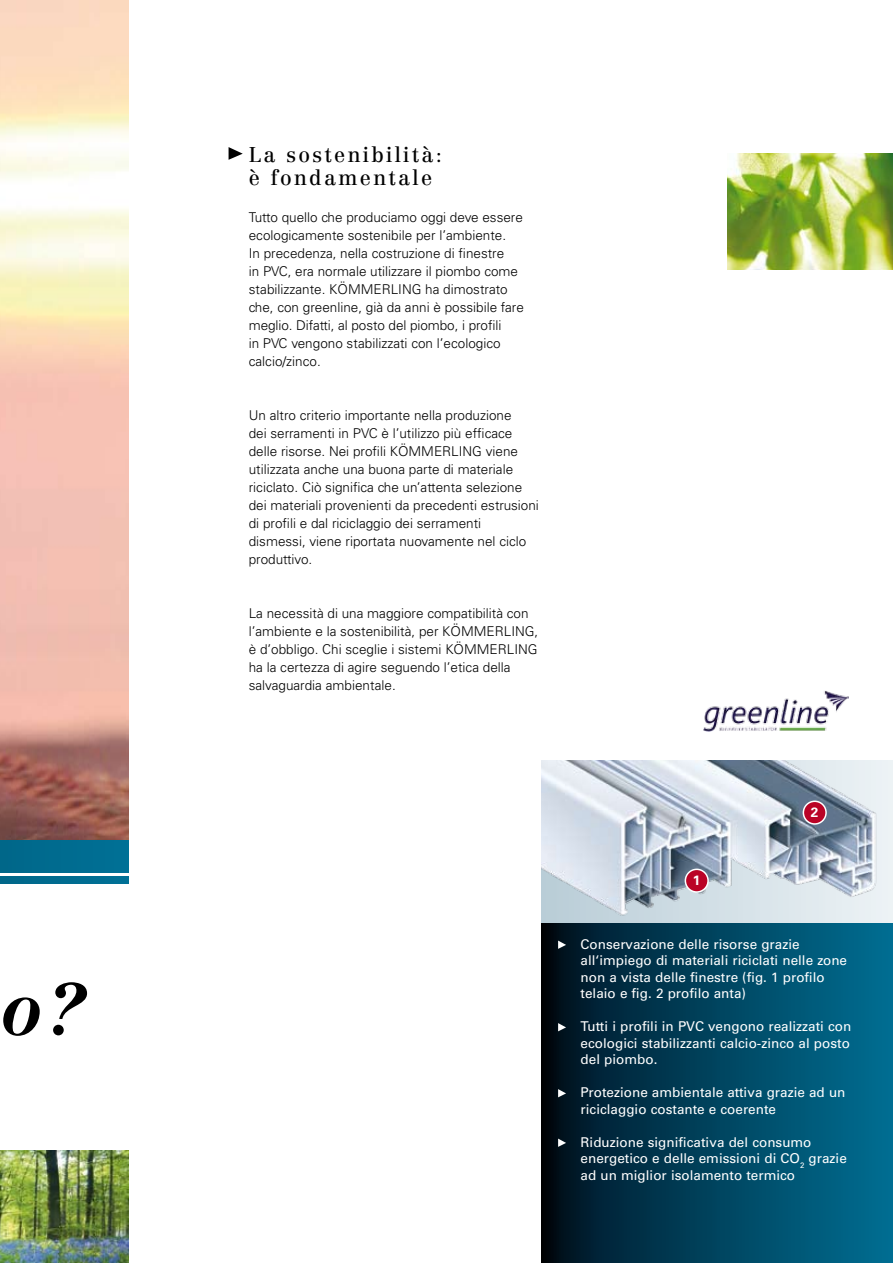
<style>
.page{position:relative;width:893px;height:1263px;background:#fff}
.page>*{position:absolute;margin:0;border:0;box-sizing:border-box;transform-origin:0 0}
.t1{font:italic 700 72px "Centennial LT Std";color:#000}
.t2{font:21px/22.5px "Centennial LT Std";letter-spacing:.11em;color:#000}
.t3{font:300 13.5px/18px "Univers";color:#000}
.t4{font:13.5px/16.5px "Univers";color:#fff}
.t5{font:700 13.5px "Univers";color:#fff}
</style>
<div class="page">
<img style="left:0;top:0;width:129px;height:840px">
<svg style="left:541px;top:923px;width:352px;height:340px;background:#00415b"></svg>
<img style="left:0;top:1151px;width:129px;height:112px">
<div style="left:0;top:840px;width:129px;height:32px;background:#006c90"></div>
<div style="left:0;top:877px;width:129px;height:6px;background:#006c90"></div>
<img style="left:727px;top:153px;width:166px;height:116px">
<img style="left:541px;top:760px;width:352px;height:163px">
<img style="left:704px;top:690px;width:144px;height:41px">
<div style="left:685px;top:869px;width:23px;height:23px;background:#ba0326;border-radius:50%"></div>
<div style="left:685px;top:868px;width:24px;height:25px;border:2px solid #fff;border-radius:50%"></div>
<div style="left:803px;top:801px;width:23px;height:23px;background:#ba0326;border-radius:50%"></div>
<div style="left:803px;top:800px;width:24px;height:25px;border:2px solid #fff;border-radius:50%"></div>
<svg style="left:229px;top:147px;width:14px;height:13px"></svg>
<svg style="left:558px;top:940px;width:8px;height:9px"></svg>
<svg style="left:558px;top:1023px;width:8px;height:8px"></svg>
<svg style="left:558px;top:1089px;width:8px;height:8px"></svg>
<svg style="left:558px;top:1138px;width:8px;height:9px"></svg>
<h1 class="t1" style="left:1px;top:965px;width:86px">o?</h1>
<h2 class="t2" style="left:249px;top:144px;width:195px">La sostenibilità: è fondamentale</h2>
<p class="t3" style="left:249px;top:208px;width:277px">Tutto quello che produciamo oggi deve essere ecologicamente sostenibile per l’ambiente.<br>In precedenza, nella costruzione di finestre<br>in PVC, era normale utilizzare il piombo come stabilizzante. KÖMMERLING ha dimostrato che, con greenline, già da anni è possibile fare meglio. Difatti, al posto del piombo, i profili<br>in PVC vengono stabilizzati con l’ecologico calcio/zinco.</p>
<p class="t3" style="left:249px;top:406px;width:292px">Un altro criterio importante nella produzione<br>dei serramenti in PVC è l’utilizzo più efficace delle risorse. Nei profili KÖMMERLING viene utilizzata anche una buona parte di materiale riciclato. Ciò significa che un’attenta selezione dei materiali provenienti da precedenti estrusioni di profili e dal riciclaggio dei serramenti dismessi, viene riportata nuovamente nel ciclo produttivo.</p>
<p class="t3" style="left:249px;top:604px;width:291px">La necessità di una maggiore compatibilità con l’ambiente e la sostenibilità, per KÖMMERLING, è d’obbligo. Chi sceglie i sistemi KÖMMERLING ha la certezza di agire seguendo l’etica della salvaguardia ambientale.</p>
<p class="t5" style="left:693px;top:872px;width:9px">1</p>
<p class="t5" style="left:811px;top:804px;width:9px">2</p>
<p class="t4" style="left:581px;top:936px;width:268px">Conservazione delle risorse grazie all‘impiego di materiali riciclati nelle zone non a vista delle finestre (fig. 1 profilo telaio e fig. 2 profilo anta)</p>
<p class="t4" style="left:581px;top:1018px;width:272px;text-align:justify">Tutti i profili in PVC vengono realizzati con ecologici stabilizzanti calcio-zinco al posto del piombo.</p>
<p class="t4" style="left:581px;top:1084px;width:266px">Protezione ambientale attiva grazie ad un riciclaggio costante e coerente</p>
<p class="t4" style="left:581px;top:1134px;width:268px">Riduzione significativa del consumo energetico e delle emissioni di CO<sub>2</sub> grazie ad un miglior isolamento termico</p>
</div>
